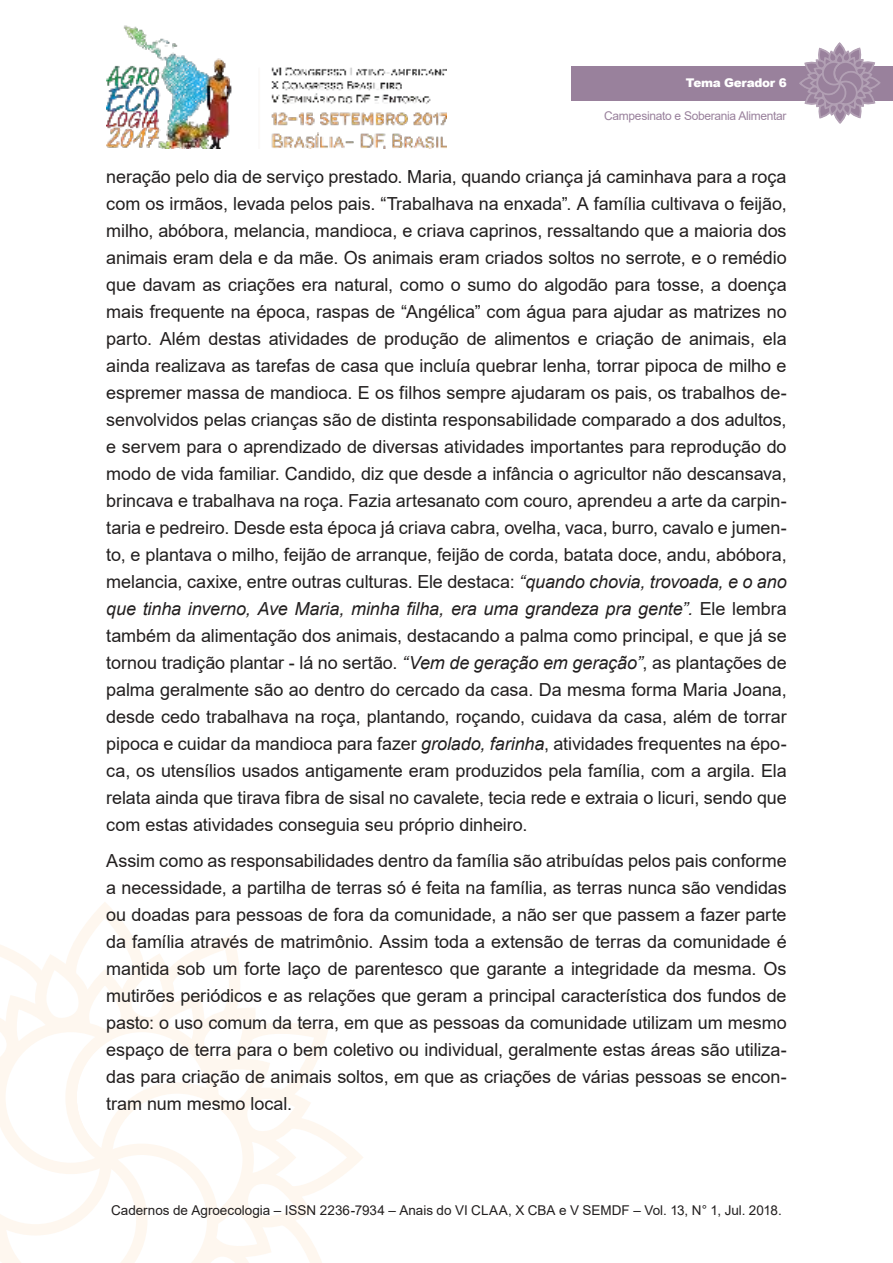
<style>
.page{position:relative;width:893px;height:1263px;background:#fff}
.page>*{position:absolute;margin:0;border:0;box-sizing:border-box;transform-origin:0 0}
.t1{font:18px/27px "Arial";letter-spacing:-.005em;color:#221f1f;text-align:justify}
.t2{font:13.5px "Arial";color:#221f1f}
.t3{font:12px "Arial";letter-spacing:-.025em;color:#99819c}
.t4{font:900 12px "Arial";letter-spacing:-.025em;color:#fff}
.s1{font-style:italic}
</style>
<div class="page">
<img style="left:106px;top:25px;width:340px;height:124px">
<svg style="left:0;top:910px;width:363px;height:353px"></svg>
<div style="left:571px;top:66px;width:322px;height:34px;background:#99819c"></div>
<svg style="left:798px;top:43px;width:83px;height:81px"></svg>
<p class="t4" style="left:686px;top:76px;width:102px">Tema Gerador 6</p>
<p class="t3" style="left:604px;top:112px;width:184px">Campesinato e Soberania Alimentar</p>
<p class="t1" style="left:106px;top:165px;width:682px">neração pelo dia de serviço prestado. Maria, quando criança já caminhava para a roça com os irmãos, levada pelos pais. “Trabalhava na enxada”. A família cultivava o feijão, milho, abóbora, melancia, mandioca, e criava caprinos, ressaltando que a maioria dos animais eram dela e da mãe. Os animais eram criados soltos no serrote, e o remédio que davam as criações era natural, como o sumo do algodão para tosse, a doença mais frequente na época, raspas de “Angélica” com água para ajudar as matrizes no parto. Além destas atividades de produção de alimentos e criação de animais, ela ainda realizava as tarefas de casa que incluía quebrar lenha, torrar pipoca de milho e espremer massa de mandioca. E os filhos sempre ajudaram os pais, os trabalhos de&shy;senvolvidos pelas crianças são de distinta responsabilidade comparado a dos adultos, e servem para o aprendizado de diversas atividades importantes para reprodução do modo de vida familiar. Candido, diz que desde a infância o agricultor não descansava, brincava e trabalhava na roça. Fazia artesanato com couro, aprendeu a arte da carpin&shy;taria e pedreiro. Desde esta época já criava cabra, ovelha, vaca, burro, cavalo e jumen&shy;to, e plantava o milho, feijão de arranque, feijão de corda, batata doce, andu, abóbora, melancia, caxixe, entre outras culturas. Ele destaca: <span class="s1">“quando chovia, trovoada, e o ano que tinha inverno, Ave Maria, minha filha, era uma grandeza pra gente”.</span> Ele lembra também da alimentação dos animais, destacando a palma como principal, e que já se tornou tradição plantar - lá no sertão. <span class="s1">“Vem de geração em geração”</span>, as plantações de palma geralmente são ao dentro do cercado da casa. Da mesma forma Maria Joana, desde cedo trabalhava na roça, plantando, roçando, cuidava da casa, além de torrar pipoca e cuidar da mandioca para fazer <span class="s1">grolado, farinha</span>, atividades frequentes na épo&shy;ca, os utensílios usados antigamente eram produzidos pela família, com a argila. Ela relata ainda que tirava fibra de sisal no cavalete, tecia rede e extraia o licuri, sendo que com estas atividades conseguia seu próprio dinheiro.</p>
<p class="t1" style="left:106px;top:849px;width:682px">Assim como as responsabilidades dentro da família são atribuídas pelos pais conforme a necessidade, a partilha de terras só é feita na família, as terras nunca são vendidas ou doadas para pessoas de fora da comunidade, a não ser que passem a fazer parte da família através de matrimônio. Assim toda a extensão de terras da comunidade é mantida sob um forte laço de parentesco que garante a integridade da mesma. Os mutirões periódicos e as relações que geram a principal característica dos fundos de pasto: o uso comum da terra, em que as pessoas da comunidade utilizam um mesmo espaço de terra para o bem coletivo ou individual, geralmente estas áreas são utiliza&shy;das para criação de animais soltos, em que as criações de várias pessoas se encon&shy;tram num mesmo local.</p>
<p class="t2" style="left:111px;top:1205px;width:672px">Cadernos de Agroecologia – ISSN 2236-7934 – Anais do VI CLAA, X CBA e V SEMDF – Vol. 13, N° 1, Jul. 2018.</p>
</div>
